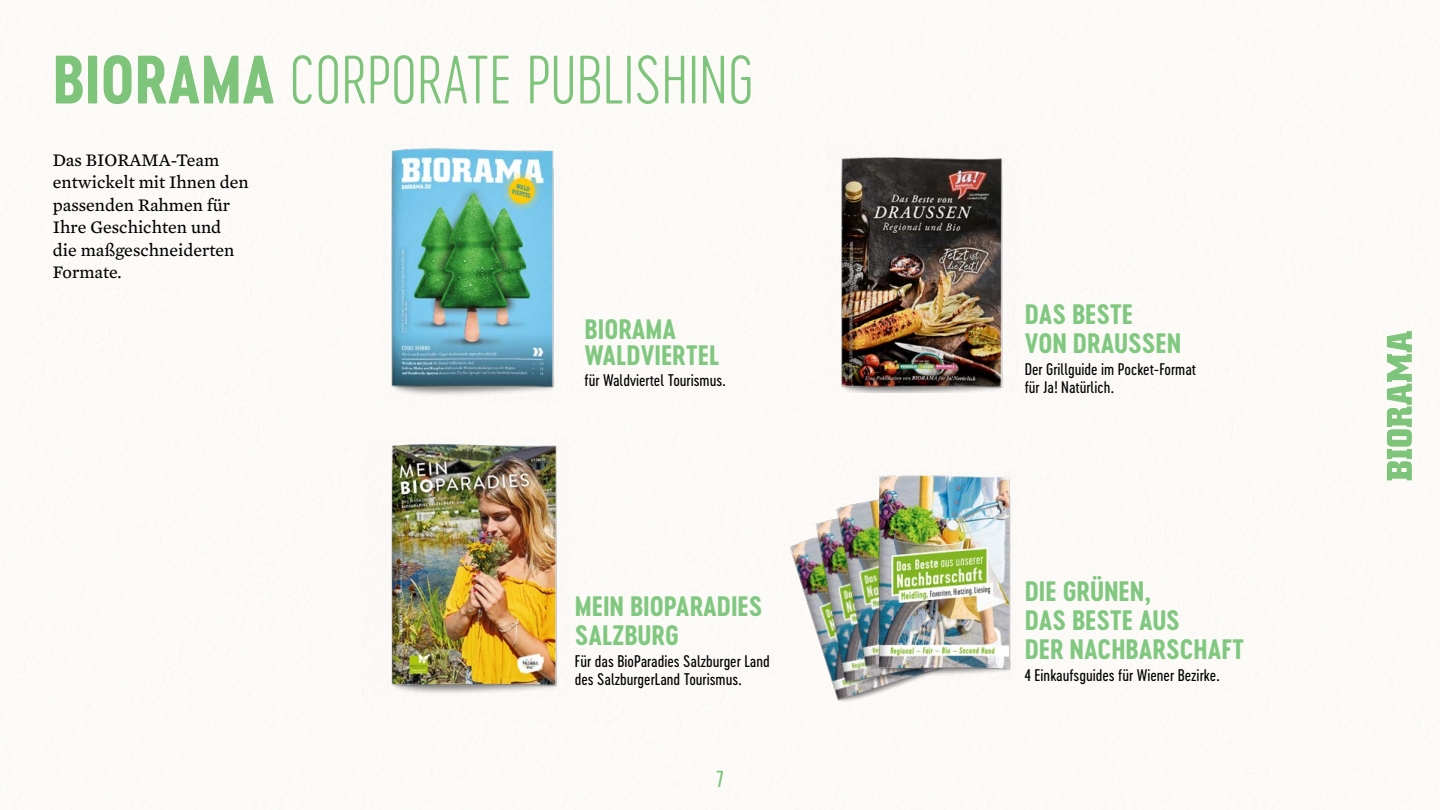
<style>
.page{position:relative;width:1440px;height:810px;background:#fff}
.page>*{position:absolute;margin:0;border:0;box-sizing:border-box;transform-origin:0 0}
.t1{font:63.75px "Cervo Neue Thin Neue";color:#80c87f}
.t2{font:26.25px/29.2px "Cervo Neue Bold Neue";color:#80c87f}
.t3{font:21.6px "Cervo Neue Regular Neue";color:#80c87f}
.t4{font:18px/22.5px "Mercury Text G3";color:#000}
.t5{font:15.75px/18px "Cervo Neue Regular Neue";color:#000}
.s1{font-family:"Cervo Neue Bold Neue"}
</style>
<div class="page">
<svg style="left:1387px;top:331px;width:25px;height:149px"></svg>
<img style="left:826px;top:146px;width:194px;height:247px">
<img style="left:363px;top:437px;width:207px;height:261px">
<img style="left:783px;top:529px;width:162px;height:180px">
<img style="left:809px;top:520px;width:136px;height:174px">
<img style="left:829px;top:501px;width:42px;height:178px">
<img style="left:871px;top:472px;width:146px;height:209px">
<img style="left:383px;top:143px;width:179px;height:259px">
<h1 class="t1" style="left:52px;top:39px;width:703px"><span class="s1">BIORAMA</span> CORPORATE PUBLISHING</h1>
<p class="t4" style="left:53px;top:148px;width:197px">Das BIORAMA-Team entwickelt mit Ihnen den passenden Rahmen für<br>Ihre Geschichten und die maßgeschneiderten<br>Formate.</p>
<h2 class="t2" style="left:585px;top:317px;width:136px;line-height:25.5px">BIORAMA<br>WALDVIERTEL</h2>
<p class="t5" style="left:585px;top:371px;width:143px">für Waldviertel Tourismus.</p>
<h2 class="t2" style="left:575px;top:592px;width:189px">MEIN BIOPARADIES<br>SALZBURG</h2>
<p class="t5" style="left:575px;top:652px;width:197px">Für das BioParadies Salzburger Land des SalzburgerLand Tourismus.</p>
<h3 class="t3" style="left:716px;top:765px;width:9px">7</h3>
<h2 class="t2" style="left:1025px;top:299px;width:158px">DAS BESTE<br>VON DRAUSSEN</h2>
<p class="t5" style="left:1025px;top:360px;width:173px">Der Grillguide im Pocket-Format für Ja! Natürlich.</p>
<h2 class="t2" style="left:1025px;top:576px;width:221px">DIE GRÜNEN,<br>DAS BESTE AUS<br>DER NACHBARSCHAFT</h2>
<p class="t5" style="left:1025px;top:666px;width:197px">4 Einkaufsguides für Wiener Bezirke.</p>
</div>
